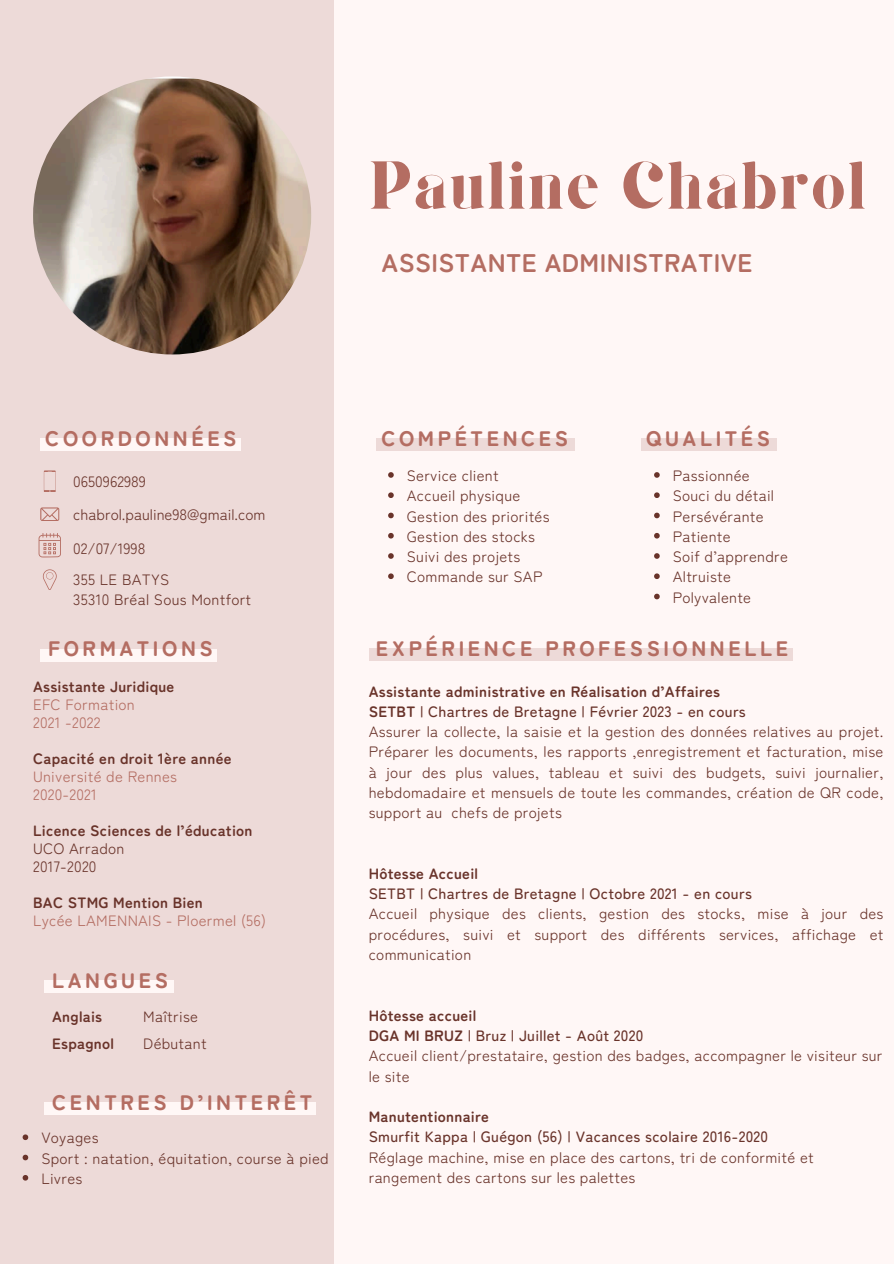
<style>
.page{position:relative;width:894px;height:1264px;background:#fff}
.page>*{position:absolute;margin:0;border:0;box-sizing:border-box;transform-origin:0 0}
.t1{font:67.5px "Giaza";letter-spacing:.02em;color:#b46d62}
.t2{font:700 25.5px "Zen Maru Gothic";letter-spacing:.02em;color:#b46d62}
.t3{font:900 21px "Zen Maru Gothic";letter-spacing:.17em;color:#b46d62}
.t4{font:15px/20.2px "Zen Maru Gothic";letter-spacing:.02em;color:#69332a;text-align:justify}
.t5{font:700 15px "Zen Maru Gothic";letter-spacing:.02em;color:#69332a}
.t6{font:500 15px "Zen Maru Gothic";letter-spacing:.02em;color:#69332a}
.t7{font:15px "Zen Maru Gothic";letter-spacing:.02em;color:#b46d62}
.t8{font:15px "Zen Maru Gothic";color:#69332a}
.s1{font-weight:700}
</style>
<div class="page">
<div style="left:0;top:0;width:893px;height:1263px;background:#fff7f6"></div>
<div style="left:0;top:0;width:333px;height:1263px;background:#eddad8"></div>
<img style="left:33px;top:76px;width:278px;height:278px;border-radius:50%">
<div style="left:40px;top:438px;width:201px;height:13px;background:#fff7f6"></div>
<div style="left:44px;top:980px;width:130px;height:13px;background:#fff7f6"></div>
<div style="left:40px;top:649px;width:177px;height:13px;background:#fff7f6"></div>
<div style="left:44px;top:1101px;width:271px;height:13px;background:#fff7f6"></div>
<div style="left:376px;top:438px;width:198px;height:13px;background:#eddad8"></div>
<div style="left:641px;top:438px;width:136px;height:13px;background:#eddad8"></div>
<svg style="left:44px;top:470px;width:12px;height:22px"></svg>
<svg style="left:40px;top:507px;width:19px;height:14px"></svg>
<svg style="left:43px;top:569px;width:14px;height:20px"></svg>
<div style="left:368px;top:648px;width:424px;height:12px;background:#eddad8"></div>
<svg style="left:39px;top:533px;width:22px;height:24px"></svg>
<svg style="left:23px;top:1134px;width:5px;height:6px"></svg>
<svg style="left:23px;top:1154px;width:5px;height:6px"></svg>
<svg style="left:23px;top:1175px;width:5px;height:5px"></svg>
<svg style="left:388px;top:472px;width:5px;height:6px"></svg>
<svg style="left:388px;top:492px;width:5px;height:6px"></svg>
<svg style="left:388px;top:512px;width:5px;height:6px"></svg>
<svg style="left:388px;top:533px;width:5px;height:5px"></svg>
<svg style="left:388px;top:553px;width:5px;height:6px"></svg>
<svg style="left:388px;top:573px;width:5px;height:6px"></svg>
<svg style="left:654px;top:472px;width:5px;height:6px"></svg>
<svg style="left:654px;top:492px;width:5px;height:6px"></svg>
<svg style="left:654px;top:512px;width:5px;height:6px"></svg>
<svg style="left:654px;top:533px;width:5px;height:5px"></svg>
<svg style="left:654px;top:553px;width:5px;height:6px"></svg>
<svg style="left:654px;top:573px;width:5px;height:6px"></svg>
<svg style="left:654px;top:593px;width:5px;height:6px"></svg>
<p class="t1" style="left:368px;top:158px;width:499px">Pauline Chabrol</p>
<h3 class="t2" style="left:381px;top:242px;width:372px">ASSISTANTE ADMINISTRATIVE</h3>
<p class="t3" style="left:45px;top:422px;width:193px">COORDONNÉES</p>
<p class="t8" style="left:73px;top:469px;width:74px">0650962989</p>
<p class="t8" style="left:73px;top:502px;width:194px">chabrol.pauline98@gmail.com</p>
<p class="t4" style="left:73px;top:538px;width:73px">02/07/1998</p>
<p class="t4" style="left:73px;top:568px;width:97px">355 LE BATYS</p>
<p class="t4" style="left:73px;top:588px;width:179px">35310 Bréal Sous Montfort</p>
<p class="t3" style="left:48px;top:631px;width:166px">FORMATIONS</p>
<p class="t5" style="left:33px;top:674px;width:143px">Assistante Juridique</p>
<p class="t7" style="left:33px;top:692px;width:103px">EFC Formation</p>
<p class="t7" style="left:33px;top:710px;width:69px">2021 -2022</p>
<p class="t5" style="left:33px;top:746px;width:200px">Capacité en droit 1ère année</p>
<p class="t7" style="left:33px;top:764px;width:145px">Université de Rennes</p>
<p class="t7" style="left:33px;top:782px;width:65px">2020-2021</p>
<h3 class="t5" style="left:33px;top:818px;width:221px">Licence Sciences de l’éducation</h3>
<p class="t4" style="left:33px;top:837px;width:93px">UCO Arradon</p>
<p class="t4" style="left:33px;top:855px;width:65px">2017-2020</p>
<p class="t5" style="left:33px;top:890px;width:171px">BAC STMG Mention Bien</p>
<p class="t7" style="left:33px;top:908px;width:234px">Lycée LAMENNAIS - Ploermel (56)</p>
<p class="t3" style="left:52px;top:964px;width:117px">LANGUES</p>
<p class="t5" style="left:52px;top:1004px;width:52px">Anglais</p>
<p class="t5" style="left:52px;top:1031px;width:63px">Espagnol</p>
<h3 class="t4" style="left:143px;top:1004px;width:56px">Maîtrise</h3>
<h4 class="t4" style="left:143px;top:1032px;width:65px">Débutant</h4>
<p class="t3" style="left:52px;top:1085px;width:261px">CENTRES D’INTERÊT</p>
<p class="t4" style="left:41px;top:1126px;width:59px">Voyages</p>
<p class="t4" style="left:41px;top:1146px;width:289px">Sport : natation, équitation, course à pied</p>
<p class="t4" style="left:41px;top:1167px;width:42px">Livres</p>
<h4 class="t3" style="left:381px;top:422px;width:188px">COMPÉTENCES</h4>
<p class="t3" style="left:646px;top:422px;width:125px">QUALITÉS</p>
<p class="t4" style="left:407px;top:464px;width:93px">Service client</p>
<h3 class="t4" style="left:407px;top:484px;width:115px">Accueil physique</h3>
<p class="t4" style="left:407px;top:505px;width:144px">Gestion des priorités</p>
<p class="t4" style="left:407px;top:525px;width:130px">Gestion des stocks</p>
<p class="t4" style="left:407px;top:545px;width:115px">Suivi des projets</p>
<h1 class="t4" style="left:407px;top:565px;width:137px">Commande sur SAP</h1>
<h2 class="t4" style="left:672px;top:464px;width:78px">Passionnée</h2>
<h3 class="t4" style="left:672px;top:484px;width:103px">Souci du détail</h3>
<h3 class="t4" style="left:672px;top:505px;width:92px">Persévérante</h3>
<p class="t4" style="left:672px;top:525px;width:59px">Patiente</p>
<p class="t4" style="left:672px;top:545px;width:117px">Soif d’apprendre</p>
<p class="t4" style="left:672px;top:565px;width:60px">Altruiste</p>
<p class="t4" style="left:672px;top:586px;width:80px">Polyvalente</p>
<p class="t3" style="left:376px;top:631px;width:413px">EXPÉRIENCE PROFESSIONNELLE</p>
<p class="t5" style="left:368px;top:679px;width:353px">Assistante administrative en Réalisation d’Affaires</p>
<p class="t6" style="left:368px;top:699px;width:378px"><span class="s1">SETBT</span> | Chartres de Bretagne | Février 2023 - en cours</p>
<p class="t4" style="left:368px;top:720px;width:516px">Assurer la collecte, la saisie et la gestion des données relatives au projet.<br>Préparer les documents, les rapports ,enregistrement et facturation, mise à jour des plus values, tableau et suivi des budgets, suivi journalier, hebdomadaire et mensuels de toute les commandes, création de QR code, support au chefs de projets</p>
<p class="t5" style="left:368px;top:861px;width:111px">Hôtesse Accueil</p>
<p class="t6" style="left:368px;top:881px;width:384px">SETBT | Chartres de Bretagne | Octobre 2021 - en cours</p>
<h3 class="t4" style="left:368px;top:902px;width:516px">Accueil physique des clients, gestion des stocks, mise à jour des procédures, suivi et support des différents services, affichage et communication</h3>
<p class="t5" style="left:368px;top:1003px;width:109px">Hôtesse accueil</p>
<p class="t6" style="left:368px;top:1023px;width:276px"><span class="s1">DGA MI BRUZ</span> | Bruz | Juillet - Août 2020</p>
<p class="t4" style="left:368px;top:1044px;width:515px">Accueil client/prestataire, gestion des badges, accompagner le visiteur sur le site</p>
<p class="t5" style="left:368px;top:1104px;width:122px">Manutentionnaire</p>
<p class="t6" style="left:368px;top:1124px;width:401px">Smurfit Kappa | Guégon (56) | Vacances scolaire 2016-2020</p>
<p class="t4" style="left:368px;top:1145px;width:446px">Réglage machine, mise en place des cartons, tri de conformité et rangement des cartons sur les palettes</p>
</div>
